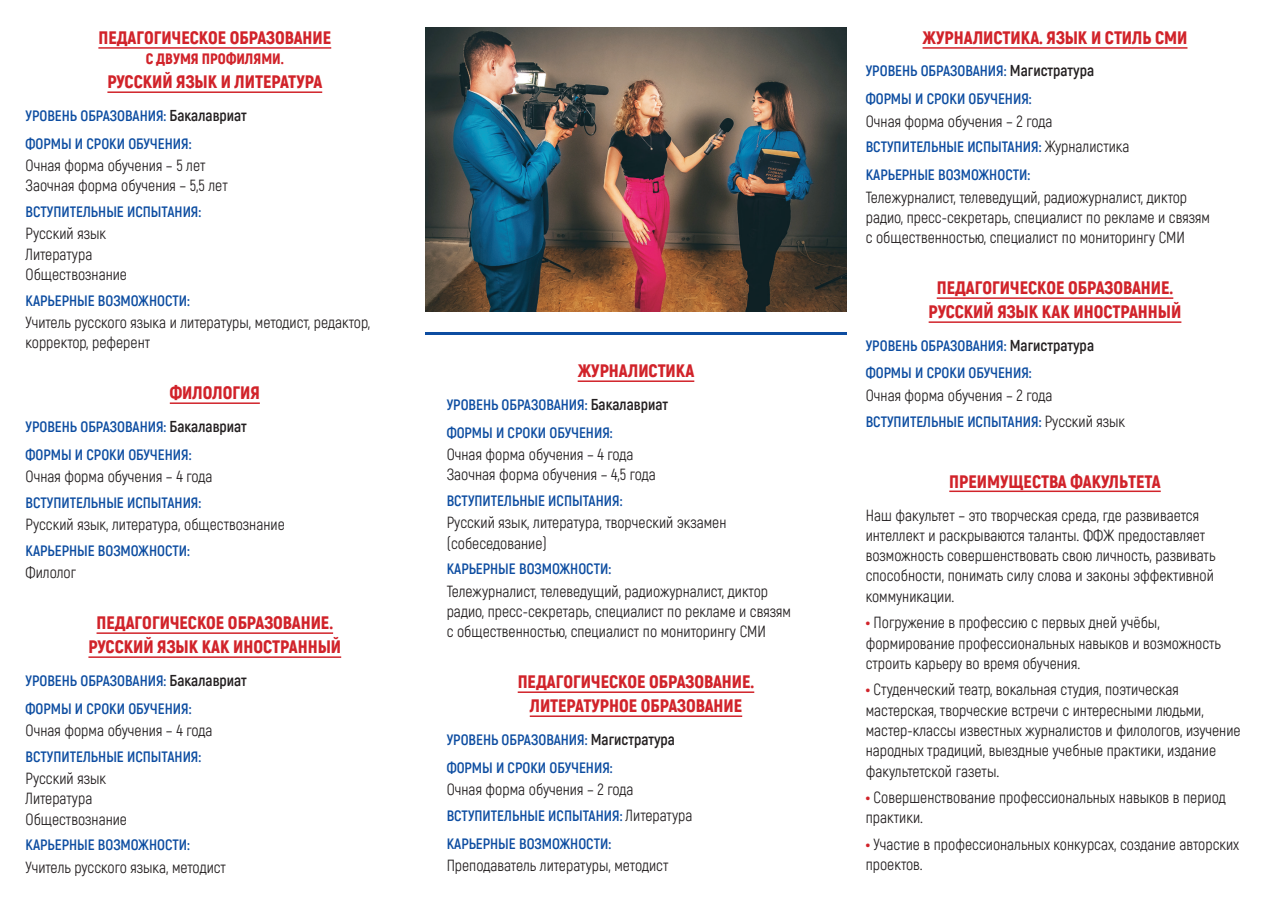
<style>
.page{position:relative;width:1272px;height:902px;background:#fff}
.page>*{position:absolute;margin:0;border:0;box-sizing:border-box;transform-origin:0 0}
.t1{font:900 18px/24px "Akrobat";color:#d1232a;text-align:center}
.t2{font:15.75px/20.2px "Akrobat";color:#231f20}
.t3{font:700 15px/27.9px "Akrobat";color:#0d4da1}
.t4{font:900 15px "Akrobat";color:#d1232a}
.s1{font-size:15.75px;color:#231f20}
.s2{font-weight:400;font-size:15.75px;color:#231f20}
.s3{font-weight:900;font-size:18px;color:#d1232a}
</style>
<div class="page">
<hr style="left:922px;top:47px;width:265px;height:2px;background:#d1232a">
<hr style="left:936px;top:297px;width:237px;height:2px;background:#d1232a">
<hr style="left:928px;top:321px;width:253px;height:2px;background:#d1232a">
<hr style="left:949px;top:490px;width:211px;height:2px;background:#d1232a">
<hr style="left:98px;top:47px;width:233px;height:2px;background:#d1232a">
<hr style="left:107px;top:91px;width:215px;height:2px;background:#d1232a">
<hr style="left:170px;top:402px;width:90px;height:2px;background:#d1232a">
<hr style="left:97px;top:632px;width:236px;height:1px;background:#d1232a">
<hr style="left:88px;top:656px;width:253px;height:1px;background:#d1232a">
<hr style="left:577px;top:380px;width:117px;height:2px;background:#d1232a">
<hr style="left:517px;top:691px;width:237px;height:2px;background:#d1232a">
<hr style="left:529px;top:715px;width:213px;height:2px;background:#d1232a">
<img style="left:425px;top:27px;width:421px;height:284px">
<hr style="left:425px;top:333px;width:421px;height:2px;background:#0d4da1">
<p class="t1" style="left:98px;top:26px;width:234px">ПЕДАГОГИЧЕСКОЕ ОБРАЗОВАНИЕ</p>
<p class="t4" style="left:146px;top:49px;width:140px">С ДВУМЯ ПРОФИЛЯМИ.</p>
<p class="t1" style="left:107px;top:70px;width:216px">РУССКИЙ ЯЗЫК И ЛИТЕРАТУРА</p>
<p class="t3" style="left:26px;top:101px;width:223px">УРОВЕНЬ ОБРАЗОВАНИЯ: <span class="s1">Бакалавриат<br></span>ФОРМЫ И СРОКИ ОБУЧЕНИЯ:</p>
<p class="t2" style="left:26px;top:155px;width:204px">Очная форма обучения – 5 лет<br>Заочная форма обучения – 5,5 лет</p>
<p class="t3" style="left:26px;top:198px;width:177px">ВСТУПИТЕЛЬНЫЕ ИСПЫТАНИЯ:</p>
<p class="t2" style="left:26px;top:224px;width:103px">Русский язык<br>Литература<br>Обществознание</p>
<p class="t3" style="left:26px;top:286px;width:166px">КАРЬЕРНЫЕ ВОЗМОЖНОСТИ:</p>
<p class="t2" style="left:26px;top:312px;width:346px">Учитель русского языка и литературы, методист, редактор, корректор, референт</p>
<p class="t1" style="left:170px;top:381px;width:91px">ФИЛОЛОГИЯ</p>
<p class="t3" style="left:26px;top:412px;width:223px">УРОВЕНЬ ОБРАЗОВАНИЯ: <span class="s1">Бакалавриат<br></span>ФОРМЫ И СРОКИ ОБУЧЕНИЯ:</p>
<p class="t2" style="left:26px;top:466px;width:188px">Очная форма обучения – 4 года</p>
<p class="t3" style="left:26px;top:488px;width:177px">ВСТУПИТЕЛЬНЫЕ ИСПЫТАНИЯ:</p>
<p class="t2" style="left:26px;top:514px;width:261px">Русский язык, литература, обществознание</p>
<p class="t3" style="left:26px;top:536px;width:166px">КАРЬЕРНЫЕ ВОЗМОЖНОСТИ:</p>
<p class="t2" style="left:26px;top:562px;width:52px">Филолог</p>
<p class="t1" style="left:88px;top:611px;width:254px">ПЕДАГОГИЧЕСКОЕ ОБРАЗОВАНИЕ.<br>РУССКИЙ ЯЗЫК КАК ИНОСТРАННЫЙ</p>
<p class="t3" style="left:26px;top:666px;width:223px">УРОВЕНЬ ОБРАЗОВАНИЯ: <span class="s1">Бакалавриат<br></span>ФОРМЫ И СРОКИ ОБУЧЕНИЯ:</p>
<p class="t2" style="left:26px;top:720px;width:188px">Очная форма обучения – 4 года</p>
<p class="t3" style="left:26px;top:742px;width:177px">ВСТУПИТЕЛЬНЫЕ ИСПЫТАНИЯ:</p>
<p class="t2" style="left:26px;top:768px;width:103px">Русский язык<br>Литература<br>Обществознание</p>
<p class="t3" style="left:26px;top:831px;width:166px">КАРЬЕРНЫЕ ВОЗМОЖНОСТИ:</p>
<p class="t2" style="left:26px;top:857px;width:202px">Учитель русского языка, методист</p>
<p class="t1" style="left:577px;top:359px;width:118px">ЖУРНАЛИСТИКА</p>
<p class="t3" style="left:446px;top:390px;width:223px">УРОВЕНЬ ОБРАЗОВАНИЯ: <span class="s1">Бакалавриат<br></span>ФОРМЫ И СРОКИ ОБУЧЕНИЯ:</p>
<p class="t2" style="left:446px;top:444px;width:211px">Очная форма обучения – 4 года<br>Заочная форма обучения – 4,5 года</p>
<p class="t3" style="left:446px;top:486px;width:177px">ВСТУПИТЕЛЬНЫЕ ИСПЫТАНИЯ:</p>
<p class="t2" style="left:446px;top:512px;width:281px">Русский язык, литература, творческий экзамен (собеседование)</p>
<p class="t3" style="left:446px;top:555px;width:166px">КАРЬЕРНЫЕ ВОЗМОЖНОСТИ:</p>
<p class="t2" style="left:446px;top:581px;width:346px">Тележурналист, телеведущий, радиожурналист, диктор радио, пресс-секретарь, специалист по рекламе и связям с общественностью, специалист по мониторингу СМИ</p>
<p class="t1" style="left:517px;top:670px;width:238px">ПЕДАГОГИЧЕСКОЕ ОБРАЗОВАНИЕ.<br>ЛИТЕРАТУРНОЕ ОБРАЗОВАНИЕ</p>
<p class="t3" style="left:446px;top:725px;width:230px">УРОВЕНЬ ОБРАЗОВАНИЯ: <span class="s1">Магистратура<br></span>ФОРМЫ И СРОКИ ОБУЧЕНИЯ:</p>
<p class="t2" style="left:446px;top:779px;width:188px">Очная форма обучения – 2 года</p>
<p class="t3" style="left:446px;top:801px;width:247px">ВСТУПИТЕЛЬНЫЕ ИСПЫТАНИЯ: <span class="s2">Литература<br></span>КАРЬЕРНЫЕ ВОЗМОЖНОСТИ:</p>
<p class="t2" style="left:446px;top:855px;width:223px">Преподаватель литературы, методист</p>
<p class="t1" style="left:922px;top:26px;width:266px">ЖУРНАЛИСТИКА. ЯЗЫК И СТИЛЬ СМИ</p>
<p class="t3" style="left:865px;top:57px;width:230px">УРОВЕНЬ ОБРАЗОВАНИЯ: <span class="s1">Магистратура<br></span>ФОРМЫ И СРОКИ ОБУЧЕНИЯ:</p>
<p class="t2" style="left:865px;top:111px;width:188px">Очная форма обучения – 2 года</p>
<p class="t3" style="left:865px;top:133px;width:265px">ВСТУПИТЕЛЬНЫЕ ИСПЫТАНИЯ: <span class="s2">Журналистика<br></span>КАРЬЕРНЫЕ ВОЗМОЖНОСТИ:</p>
<p class="t2" style="left:865px;top:187px;width:346px">Тележурналист, телеведущий, радиожурналист, диктор радио, пресс-секретарь, специалист по рекламе и связям с общественностью, специалист по мониторингу СМИ</p>
<p class="t1" style="left:928px;top:276px;width:254px">ПЕДАГОГИЧЕСКОЕ ОБРАЗОВАНИЕ.<br>РУССКИЙ ЯЗЫК КАК ИНОСТРАННЫЙ</p>
<p class="t3" style="left:865px;top:331px;width:230px">УРОВЕНЬ ОБРАЗОВАНИЯ: <span class="s1">Магистратура<br></span>ФОРМЫ И СРОКИ ОБУЧЕНИЯ:</p>
<p class="t2" style="left:865px;top:385px;width:188px">Очная форма обучения – 2 года</p>
<p class="t3" style="left:865px;top:407px;width:261px">ВСТУПИТЕЛЬНЫЕ ИСПЫТАНИЯ: <span class="s2">Русский язык</span></p>
<p class="t1" style="left:949px;top:469px;width:213px">ПРЕИМУЩЕСТВА ФАКУЛЬТЕТА</p>
<p class="t2" style="left:865px;top:505px;width:351px">Наш факультет – это творческая среда, где развивается интеллект и раскрываются таланты. ФФЖ предоставляет возможность совершенствовать свою личность, развивать способности, понимать силу слова и законы эффективной коммуникации.</p>
<p class="t2" style="left:865px;top:612px;width:357px"><span class="s3">•</span> Погружение в профессию с первых дней учёбы, формирование профессиональных навыков и возможность строить карьеру во время обучения.</p>
<p class="t2" style="left:865px;top:679px;width:376px"><span class="s3">•</span> Студенческий театр, вокальная студия, поэтическая мастерская, творческие встречи с интересными людьми, мастер-классы известных журналистов и филологов, изучение народных традиций, выездные учебные практики, издание факультетской газеты.</p>
<p class="t2" style="left:865px;top:787px;width:361px"><span class="s3">•</span> Совершенствование профессиональных навыков в период практики.</p>
<p class="t2" style="left:865px;top:834px;width:375px"><span class="s3">•</span> Участие в профессиональных конкурсах, создание авторских проектов.</p>
</div>
